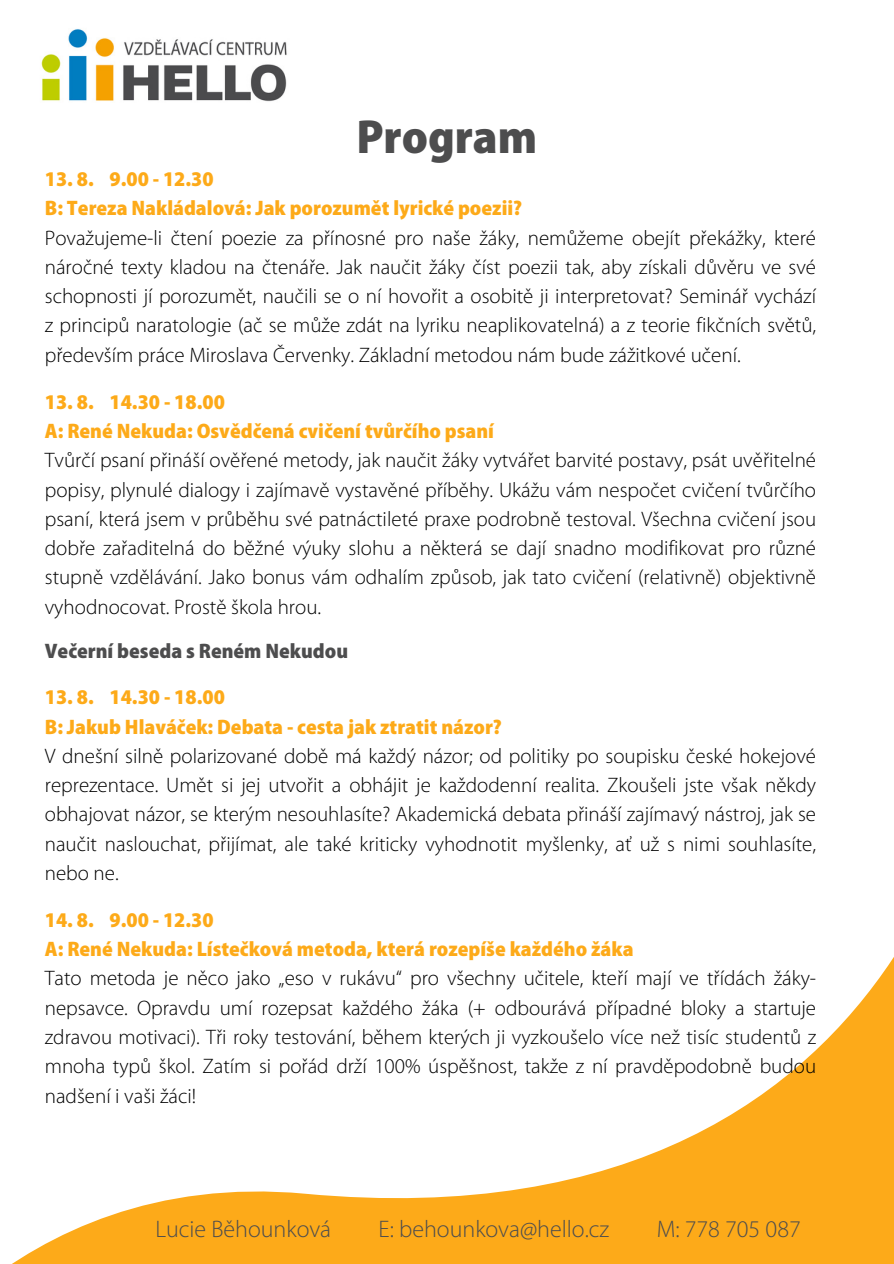
<style>
.page{position:relative;width:894px;height:1264px;background:#fff}
.page>*{position:absolute;margin:0;border:0;box-sizing:border-box;transform-origin:0 0}
.t1{font:900 semi-condensed 48px "Myriad Pro";color:#4d4d4e}
.t2{font:300 24px "Myriad Pro";color:#4d4d4e}
.t3{font:300 21px/29.2px "Myriad Pro";color:#000;text-align:justify}
.t4{font:900 semi-condensed 21px "Myriad Pro";color:#fdaa19}
.t5{font:900 semi-condensed 21px "Myriad Pro";color:#4d4d4e}
</style>
<div class="page">
<img style="left:41px;top:29px;width:246px;height:73px">
<svg style="left:13px;top:958px;width:880px;height:305px"></svg>
<p class="t1" style="left:356px;top:116px;width:182px">Program</p>
<p class="t4" style="left:45px;top:170px;width:170px">13. 8. 9.00 - 12.30</p>
<p class="t4" style="left:45px;top:199px;width:479px">B: Tereza Nakládalová: Jak porozumět lyrické poezii?</p>
<p class="t3" style="left:45px;top:225px;width:772px">Považujeme-li čtení poezie za přínosné pro naše žáky, nemůžeme obejít překážky, které náročné texty kladou na čtenáře. Jak naučit žáky číst poezii tak, aby získali důvěru ve své schopnosti jí porozumět, naučili se o ní hovořit a osobitě ji interpretovat? Seminář vychází z principů naratologie (ač se může zdát na lyriku neaplikovatelná) a z teorie fikčních světů, především práce Miroslava Červenky. Základní metodou nám bude zážitkové učení.</p>
<p class="t4" style="left:45px;top:393px;width:181px">13. 8. 14.30 - 18.00</p>
<p class="t4" style="left:45px;top:422px;width:450px">A: René Nekuda: Osvědčená cvičení tvůrčího psaní</p>
<h3 class="t3" style="left:45px;top:447px;width:772px">Tvůrčí psaní přináší ověřené metody, jak naučit žáky vytvářet barvité postavy, psát uvěřitelné popisy, plynulé dialogy i zajímavě vystavěné příběhy. Ukážu vám nespočet cvičení tvůrčího psaní, která jsem v průběhu své patnáctileté praxe podrobně testoval. Všechna cvičení jsou dobře zařaditelná do běžné výuky slohu a některá se dají snadno modifikovat pro různé stupně vzdělávání. Jako bonus vám odhalím způsob, jak tato cvičení (relativně) objektivně vyhodnocovat. Prostě škola hrou.</h3>
<p class="t5" style="left:45px;top:642px;width:305px">Večerní beseda s Reném Nekudou</p>
<p class="t4" style="left:45px;top:688px;width:181px">13. 8. 14.30 - 18.00</p>
<p class="t4" style="left:45px;top:717px;width:458px">B: Jakub Hlaváček: Debata - cesta jak ztratit názor?</p>
<p class="t3" style="left:45px;top:743px;width:772px">V dnešní silně polarizované době má každý názor; od politiky po soupisku české hokejové reprezentace. Umět si jej utvořit a obhájit je každodenní realita. Zkoušeli jste však někdy obhajovat názor, se kterým nesouhlasíte? Akademická debata přináší zajímavý nástroj, jak se naučit naslouchat, přijímat, ale také kriticky vyhodnotit myšlenky, ať už s nimi souhlasíte, nebo ne.</p>
<p class="t4" style="left:45px;top:911px;width:170px">14. 8. 9.00 - 12.30</p>
<p class="t4" style="left:45px;top:940px;width:590px">A: René Nekuda: Lístečková metoda, která rozepíše každého žáka</p>
<p class="t3" style="left:45px;top:965px;width:772px">Tato metoda je něco jako „eso v rukávu“ pro všechny učitele, kteří mají ve třídách žáky&shy;nepsavce. Opravdu umí rozepsat každého žáka (+ odbourává případné bloky a startuje zdravou motivaci). Tři roky testování, během kterých ji vyzkoušelo více než tisíc studentů z mnoha typů škol. Zatím si pořád drží 100% úspěšnost, takže z ní pravděpodobně budou nadšení i vaši žáci!</p>
<p class="t2" style="left:155px;top:1218px;width:177px">Lucie Běhounková</p>
<p class="t2" style="left:378px;top:1218px;width:232px">E: behounkova@hello.cz</p>
<p class="t2" style="left:656px;top:1218px;width:145px">M: 778 705 087</p>
</div>
